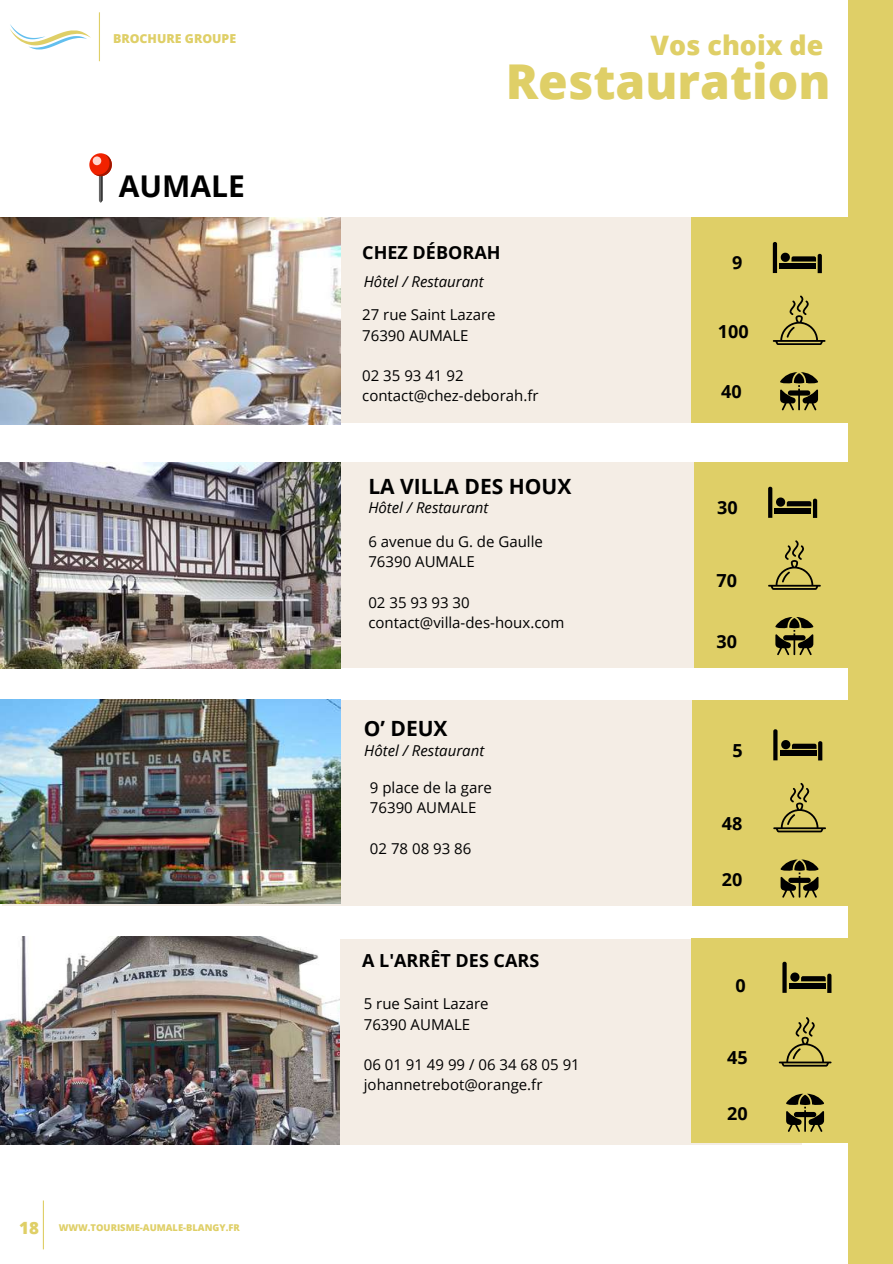
<style>
.page{position:relative;width:893px;height:1264px;background:#fff}
.page>*{position:absolute;margin:0;border:0;box-sizing:border-box;transform-origin:0 0}
.t1{font:800 48px "Open Sans";color:#dfcf67}
.t2{font:700 30px "Open Sans";color:#000}
.t3{font:800 26.85px "Open Sans";color:#dfcf67}
.t4{font:700 21px "Open Sans";color:#000}
.t5{font:700 18px "Open Sans";color:#000}
.t6{font:15px/20.2px "Open Sans";color:#000}
.t7{font:italic 15px "Open Sans";color:#000}
.t8{font:800 12.3px "Open Sans";color:#dfcf67}
.t9{font:800 9.3px "Open Sans";color:#dfcf67}
.s1{font-size:16.8px}
</style>
<div class="page">
<div style="left:1px;top:462px;width:846px;height:206px;background:#f4ede5"></div>
<img style="left:0;top:462px;width:340px;height:206px">
<div style="left:694px;top:462px;width:157px;height:206px;background:#dfcf67"></div>
<svg style="left:768px;top:487px;width:49px;height:31px"></svg>
<svg style="left:768px;top:540px;width:52px;height:49px"></svg>
<svg style="left:775px;top:617px;width:38px;height:38px"></svg>
<div style="left:2px;top:699px;width:846px;height:206px;background:#f4ede5"></div>
<div style="left:692px;top:699px;width:156px;height:206px;background:#dfcf67"></div>
<svg style="left:773px;top:729px;width:49px;height:31px"></svg>
<svg style="left:773px;top:782px;width:52px;height:50px"></svg>
<svg style="left:780px;top:859px;width:38px;height:39px"></svg>
<img style="left:0;top:699px;width:340px;height:204px">
<div style="left:46px;top:217px;width:846px;height:206px;background:#f4ede5"></div>
<div style="left:691px;top:217px;width:156px;height:206px;background:#dfcf67"></div>
<svg style="left:89px;top:153px;width:23px;height:23px"></svg>
<svg style="left:94px;top:154px;width:18px;height:49px"></svg>
<div style="left:93px;top:156px;width:8px;height:9px;background:#ffd6cf;border-radius:50%"></div>
<svg style="left:772px;top:242px;width:49px;height:31px"></svg>
<svg style="left:772px;top:295px;width:53px;height:50px"></svg>
<svg style="left:780px;top:372px;width:38px;height:39px"></svg>
<img style="left:0;top:217px;width:340px;height:207px">
<div style="left:0;top:938px;width:801px;height:206px;background:#f4ede5"></div>
<div style="left:691px;top:938px;width:156px;height:204px;background:#dfcf67"></div>
<svg style="left:782px;top:961px;width:49px;height:31px"></svg>
<svg style="left:778px;top:1017px;width:53px;height:49px"></svg>
<svg style="left:786px;top:1093px;width:38px;height:39px"></svg>
<div style="left:847px;top:0;width:45px;height:1263px;background:#dfcf67"></div>
<img style="left:0;top:936px;width:339px;height:208px">
<svg style="left:10px;top:24px;width:81px;height:25px"></svg>
<hr style="left:99px;top:12px;width:1px;height:49px;background:#dfcf67">
<hr style="left:43px;top:1200px;width:1px;height:49px;background:#dfcf67">
<p class="t8" style="left:113px;top:30px;width:125px">BROCHURE GROUPE</p>
<h2 class="t2" style="left:119px;top:165px;width:128px">AUMALE</h2>
<p class="t9" style="left:19px;top:1221px;width:222px"><span class="s1">18</span> WWW.TOURISME-AUMALE-BLANGY.FR</p>
<h3 class="t3" style="left:650px;top:26px;width:174px">Vos choix de</h3>
<h1 class="t1" style="left:505px;top:47px;width:326px">Restauration</h1>
<p class="t5" style="left:362px;top:239px;width:140px">CHEZ DÉBORAH</p>
<p class="t5" style="left:732px;top:250px;width:12px">9</p>
<p class="t7" style="left:364px;top:271px;width:121px">Hôtel / Restaurant</p>
<p class="t6" style="left:362px;top:304px;width:135px">27 rue Saint Lazare<br>76390 AUMALE</p>
<p class="t6" style="left:362px;top:365px;width:178px">02 35 93 41 92 contact@chez-deborah.fr</p>
<h3 class="t4" style="left:368px;top:471px;width:204px">LA VILLA DES HOUX</h3>
<p class="t7" style="left:368px;top:497px;width:121px">Hôtel / Restaurant</p>
<p class="t6" style="left:368px;top:531px;width:176px">6 avenue du G. de Gaulle<br>76390 AUMALE</p>
<p class="t6" style="left:368px;top:592px;width:198px">02 35 93 93 30 contact@villa-des-houx.com</p>
<h3 class="t4" style="left:364px;top:713px;width:85px">O’ DEUX</h3>
<p class="t7" style="left:364px;top:739px;width:121px">Hôtel / Restaurant</p>
<p class="t6" style="left:370px;top:777px;width:123px">9 place de la gare<br>76390 AUMALE</p>
<p class="t6" style="left:370px;top:837px;width:103px">02 78 08 93 86</p>
<p class="t5" style="left:362px;top:947px;width:178px">A L'ARRÊT DES CARS</p>
<p class="t6" style="left:364px;top:993px;width:126px">5 rue Saint Lazare<br>76390 AUMALE</p>
<p class="t6" style="left:364px;top:1054px;width:217px">06 01 91 49 99 / 06 34 68 05 91 johannetrebot@orange.fr</p>
<p class="t5" style="left:717px;top:319px;width:32px">100</p>
<p class="t5" style="left:721px;top:379px;width:22px">40</p>
<p class="t5" style="left:717px;top:495px;width:22px">30</p>
<p class="t5" style="left:716px;top:568px;width:22px">70</p>
<p class="t5" style="left:716px;top:628px;width:22px">30</p>
<p class="t5" style="left:732px;top:737px;width:12px">5</p>
<p class="t5" style="left:721px;top:810px;width:22px">48</p>
<p class="t5" style="left:721px;top:866px;width:22px">20</p>
<p class="t5" style="left:735px;top:972px;width:12px">0</p>
<p class="t5" style="left:727px;top:1044px;width:22px">45</p>
<p class="t5" style="left:727px;top:1100px;width:22px">20</p>
</div>
